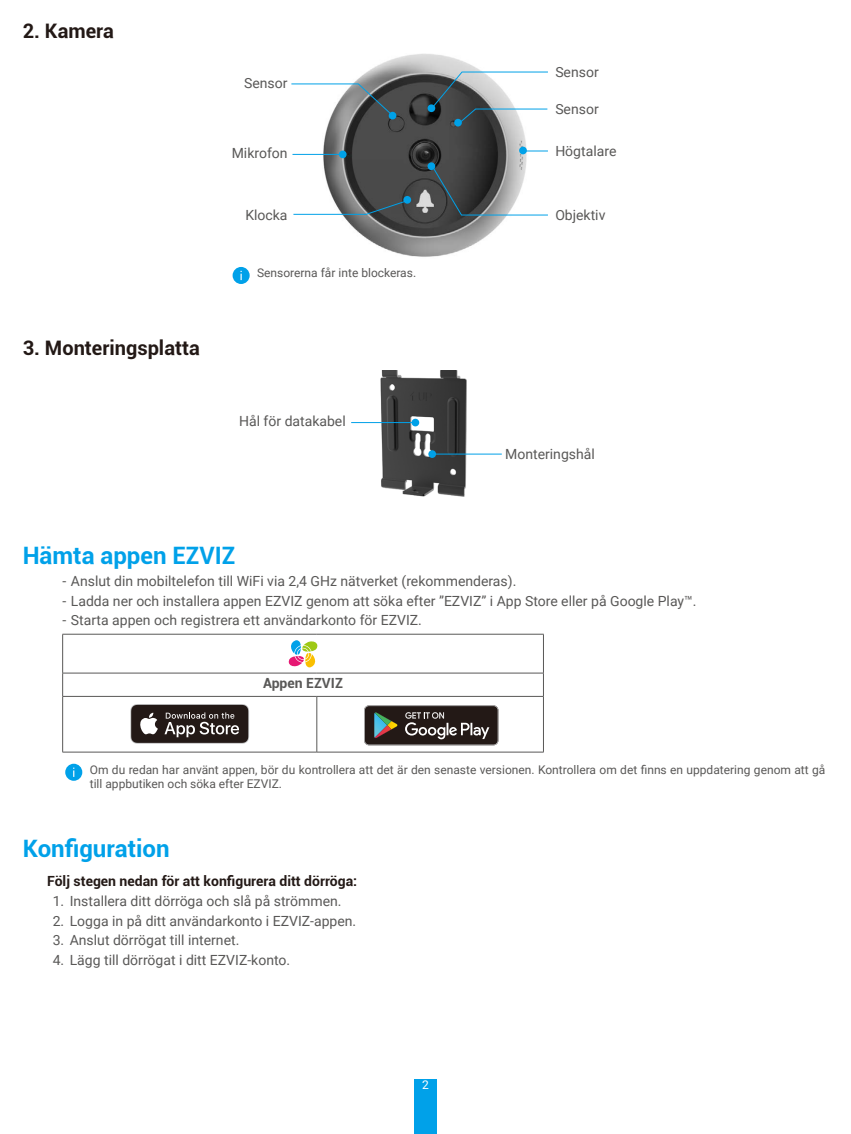
<style>
.page{position:relative;width:851px;height:1134px;background:#fff}
.page>*{position:absolute;margin:0;border:0;box-sizing:border-box;transform-origin:0 0}
.t1{font:700 24px "Roboto";color:#00a1e9}
.t2{font:700 20px "Roboto";color:#231916}
.t3{font:14px "Roboto";color:#595857}
.t4{font:700 14px "Roboto";color:#231916}
.t5{font:700 14px "Roboto";color:#595857}
.t6{font:12px/14.4px "Roboto";color:#595857}
.t7{font:12px "Roboto";color:#fff}
</style>
<div class="page">
<div style="left:414px;top:1080px;width:23px;height:54px;background:#00a1e9"></div>
<img style="left:323px;top:54px;width:205px;height:203px">
<div style="left:427px;top:104px;width:8px;height:8px;background:#00a1e8;border-radius:50%"></div>
<div style="left:427px;top:162px;width:8px;height:8px;background:#00a1e8;border-radius:50%"></div>
<svg style="left:526px;top:150px;width:22px;height:1px"></svg>
<div style="left:519px;top:147px;width:7px;height:7px;background:#00a1e8;border-radius:50%"></div>
<svg style="left:431px;top:166px;width:117px;height:50px"></svg>
<div style="left:388px;top:112px;width:8px;height:7px;background:#00a1e8;border-radius:50%"></div>
<hr style="left:292px;top:154px;width:48px;height:1px;background:#00a1e8">
<div style="left:339px;top:151px;width:7px;height:7px;background:#00a1e8;border-radius:50%"></div>
<svg style="left:291px;top:83px;width:101px;height:32px"></svg>
<div style="left:403px;top:196px;width:8px;height:8px;background:#00a1e8;border-radius:50%"></div>
<svg style="left:293px;top:200px;width:112px;height:15px"></svg>
<svg style="left:432px;top:71px;width:116px;height:54px"></svg>
<div style="left:232px;top:267px;width:17px;height:17px;background:#00a1e9;border-radius:50%"></div>
<svg style="left:240px;top:271px;width:2px;height:9px"></svg>
<img style="left:380px;top:370px;width:86px;height:126px">
<hr style="left:432px;top:454px;width:69px;height:1px;background:#00a1e8">
<div style="left:428px;top:450px;width:8px;height:8px;background:#00a1e8;border-radius:50%"></div>
<hr style="left:351px;top:422px;width:62px;height:1px;background:#00a1e8">
<div style="left:411px;top:419px;width:8px;height:7px;background:#00a1e8;border-radius:50%"></div>
<hr style="left:62px;top:673px;width:255px;height:1px;background:#595857">
<hr style="left:317px;top:673px;width:226px;height:1px;background:#595857">
<hr style="left:63px;top:696px;width:254px;height:1px;background:#595857">
<hr style="left:317px;top:696px;width:226px;height:1px;background:#595857">
<hr style="left:316px;top:697px;width:1px;height:55px;background:#595857">
<hr style="left:543px;top:634px;width:1px;height:39px;background:#595857">
<svg style="left:543px;top:673px;width:1px;height:23px"></svg>
<hr style="left:62px;top:634px;width:255px;height:1px;background:#595857">
<hr style="left:62px;top:634px;width:1px;height:39px;background:#595857">
<hr style="left:317px;top:634px;width:226px;height:1px;background:#595857">
<svg style="left:62px;top:673px;width:1px;height:23px"></svg>
<hr style="left:62px;top:696px;width:1px;height:56px;background:#595857">
<hr style="left:543px;top:696px;width:1px;height:56px;background:#595857">
<hr style="left:62px;top:752px;width:255px;height:1px;background:#595857">
<hr style="left:317px;top:752px;width:226px;height:1px;background:#595857">
<svg style="left:288px;top:640px;width:29px;height:27px"></svg>
<svg style="left:130px;top:704px;width:119px;height:40px;background:#504846"></svg>
<svg style="left:364px;top:705px;width:134px;height:40px;background:#443e3b"></svg>
<div style="left:65px;top:764px;width:17px;height:17px;background:#00a1e9;border-radius:50%"></div>
<h2 class="t2" style="left:23px;top:16px;width:93px">2. Kamera</h2>
<h2 class="t2" style="left:23px;top:334px;width:178px">3. Monteringsplatta</h2>
<p class="t3" style="left:244px;top:74px;width:45px">Sensor</p>
<p class="t3" style="left:232px;top:144px;width:57px">Mikrofon</p>
<p class="t3" style="left:245px;top:205px;width:44px">Klocka</p>
<p class="t6" style="left:257px;top:265px;width:160px">Sensorerna får inte blockeras.</p>
<p class="t3" style="left:239px;top:411px;width:108px">Hål för datakabel</p>
<p class="t3" style="left:555px;top:62px;width:45px">Sensor</p>
<p class="t3" style="left:555px;top:99px;width:45px">Sensor</p>
<p class="t3" style="left:555px;top:142px;width:63px">Högtalare</p>
<p class="t3" style="left:555px;top:205px;width:52px">Objektiv</p>
<p class="t3" style="left:505px;top:444px;width:91px">Monteringshål</p>
<h1 class="t1" style="left:23px;top:538px;width:214px">Hämta appen EZVIZ</h1>
<p class="t3" style="left:62px;top:571px;width:455px">- Anslut din mobiltelefon till WiFi via 2,4 GHz nätverket (rekommenderas).</p>
<p class="t3" style="left:62px;top:591px;width:635px">- Ladda ner och installera appen EZVIZ genom att söka efter ”EZVIZ” i App Store eller på Google Play™.</p>
<p class="t3" style="left:62px;top:611px;width:361px">- Starta appen och registrera ett användarkonto för EZVIZ.</p>
<p class="t5" style="left:263px;top:673px;width:81px">Appen EZVIZ</p>
<p class="t6" style="left:90px;top:762px;width:737px">Om du redan har använt appen, bör du kontrollera att det är den senaste versionen. Kontrollera om det finns en uppdatering genom att gå till appbutiken och söka efter EZVIZ.</p>
<h1 class="t1" style="left:23px;top:832px;width:148px">Konfiguration</h1>
<p class="t4" style="left:47px;top:871px;width:311px">Följ stegen nedan för att konfigurera ditt dörröga:</p>
<p class="t3" style="left:53px;top:891px;width:290px">1. Installera ditt dörröga och slå på strömmen.</p>
<p class="t3" style="left:53px;top:911px;width:305px">2. Logga in på ditt användarkonto i EZVIZ-appen.</p>
<p class="t3" style="left:53px;top:930px;width:188px">3. Anslut dörrögat till internet.</p>
<p class="t3" style="left:53px;top:950px;width:239px">4. Lägg till dörrögat i ditt EZVIZ-konto.</p>
<p class="t7" style="left:422px;top:1076px;width:8px">2</p>
</div>
